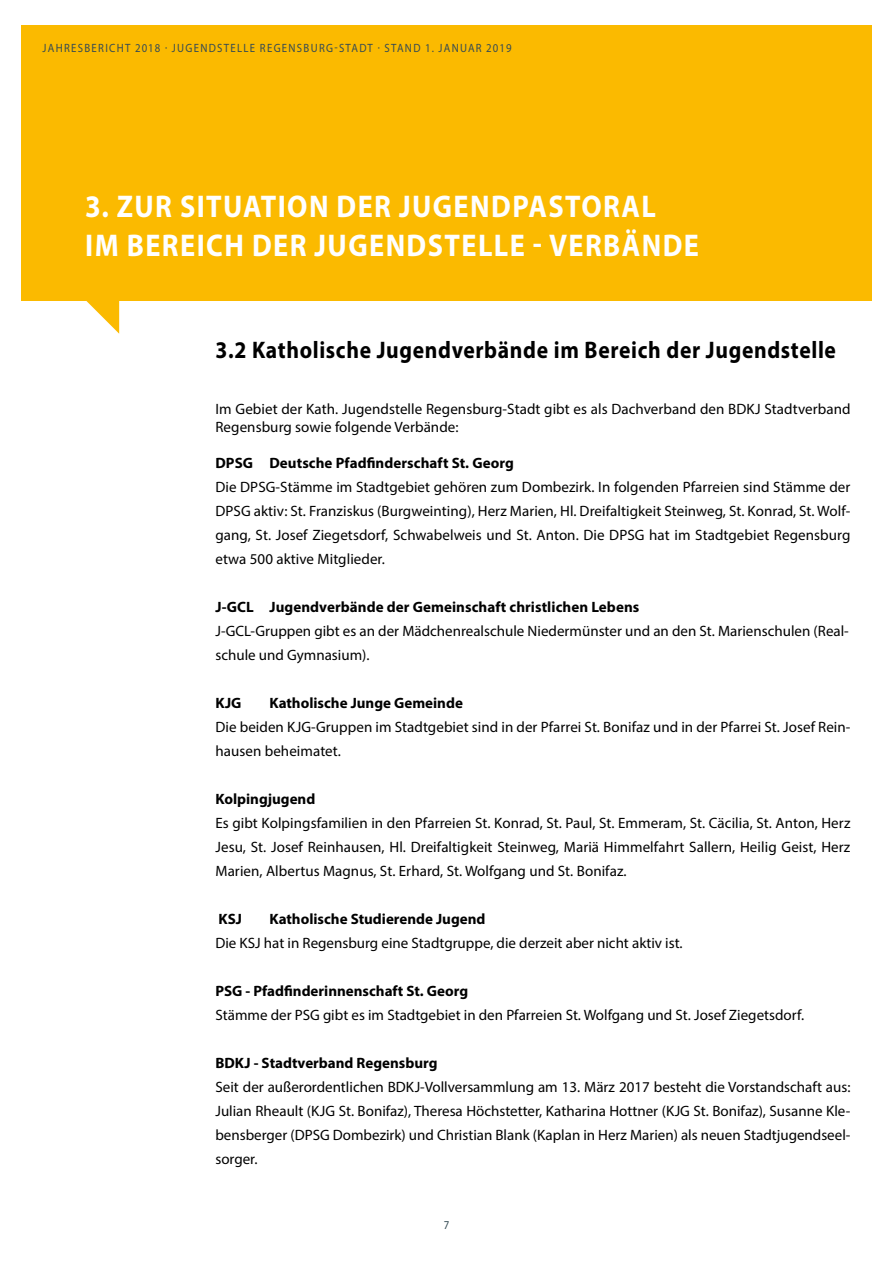
<style>
.page{position:relative;width:893px;height:1263px;background:#fff}
.page>*{position:absolute;margin:0;border:0;box-sizing:border-box;transform-origin:0 0}
.t1{font:700 31.5px/39px "Myriad Pro";letter-spacing:.05em;color:#fff;scale:.9 1}
.t2{font:700 24px "Myriad Pro";letter-spacing:.03em;color:#000;scale:.9 1}
.t3{font:15px/24px "Myriad Pro";color:#000}
.t4{font:700 15px "Myriad Pro";color:#000}
.t5{font:12px "Myriad Pro";letter-spacing:.12em;color:#354b54;scale:.9 1}
</style>
<div class="page">
<div style="left:21px;top:26px;width:851px;height:275px;background:#fbba00"></div>
<svg style="left:86px;top:301px;width:33px;height:33px"></svg>
<p class="t5" style="left:43px;top:40px;width:523px">JAHRESBERICHT 2018 · JUGENDSTELLE REGENSBURG-STADT · STAND 1. JANUAR 2019</p>
<h1 class="t1" style="left:85px;top:186px;width:684px">3. ZUR SITUATION DER JUGENDPASTORAL<br>IM BEREICH DER JUGENDSTELLE - VERBÄNDE</h1>
<h2 class="t2" style="left:215px;top:334px;width:691px">3.2 Katholische Jugendverbände im Bereich der Jugendstelle</h2>
<p class="t3" style="left:215px;top:400px;width:637px;line-height:18px">Im Gebiet der Kath. Jugendstelle Regensburg-Stadt gibt es als Dachverband den BDKJ Stadtverband<br>Regensburg sowie folgende Verbände:</p>
<p class="t4" style="left:215px;top:453px;width:300px">DPSG Deutsche Pfadfinderschaft St. Georg</p>
<p class="t3" style="left:215px;top:475px;width:636px;text-align:justify">Die DPSG-Stämme im Stadtgebiet gehören zum Dombezirk. In folgenden Pfarreien sind Stämme der DPSG aktiv: St. Franziskus (Burgweinting), Herz Marien, Hl. Dreifaltigkeit Steinweg, St. Konrad, St. Wolf&shy;gang, St. Josef Ziegetsdorf, Schwabelweis und St. Anton. Die DPSG hat im Stadtgebiet Regensburg etwa 500 aktive Mitglieder.</p>
<p class="t4" style="left:215px;top:597px;width:425px">J-GCL Jugendverbände der Gemeinschaft christlichen Lebens</p>
<p class="t3" style="left:215px;top:619px;width:635px">J-GCL-Gruppen gibt es an der Mädchenrealschule Niedermünster und an den St. Marienschulen (Real&shy;schule und Gymnasium).</p>
<p class="t4" style="left:215px;top:693px;width:28px">KJG</p>
<p class="t4" style="left:269px;top:693px;width:195px">Katholische Junge Gemeinde</p>
<p class="t3" style="left:215px;top:715px;width:637px">Die beiden KJG-Gruppen im Stadtgebiet sind in der Pfarrei St. Bonifaz und in der Pfarrei St. Josef Rein&shy;hausen beheimatet.</p>
<p class="t4" style="left:215px;top:789px;width:101px">Kolpingjugend</p>
<p class="t3" style="left:215px;top:811px;width:636px;text-align:justify">Es gibt Kolpingsfamilien in den Pfarreien St. Konrad, St. Paul, St. Emmeram, St. Cäcilia, St. Anton, Herz Jesu, St. Josef Reinhausen, Hl. Dreifaltigkeit Steinweg, Mariä Himmelfahrt Sallern, Heilig Geist, Herz Marien, Albertus Magnus, St. Erhard, St. Wolfgang und St. Bonifaz.</p>
<p class="t4" style="left:219px;top:909px;width:25px">KSJ</p>
<p class="t4" style="left:269px;top:909px;width:217px">Katholische Studierende Jugend</p>
<p class="t3" style="left:215px;top:931px;width:469px">Die KSJ hat in Regensburg eine Stadtgruppe, die derzeit aber nicht aktiv ist.</p>
<p class="t4" style="left:215px;top:981px;width:254px">PSG - Pfadfinderinnenschaft St. Georg</p>
<p class="t3" style="left:215px;top:1003px;width:590px">Stämme der PSG gibt es im Stadtgebiet in den Pfarreien St. Wolfgang und St. Josef Ziegetsdorf.</p>
<p class="t4" style="left:215px;top:1053px;width:223px">BDKJ - Stadtverband Regensburg</p>
<p class="t3" style="left:215px;top:1075px;width:636px;text-align:justify">Seit der außerordentlichen BDKJ-Vollversammlung am 13. März 2017 besteht die Vorstandschaft aus:<br>Julian Rheault (KJG St. Bonifaz), Theresa Höchstetter, Katharina Hottner (KJG St. Bonifaz), Susanne Kle&shy;bensberger (DPSG Dombezirk) und Christian Blank (Kaplan in Herz Marien) als neuen Stadtjugendseel&shy;sorger.</p>
<p class="t5" style="left:444px;top:1218px;width:8px">7</p>
</div>
